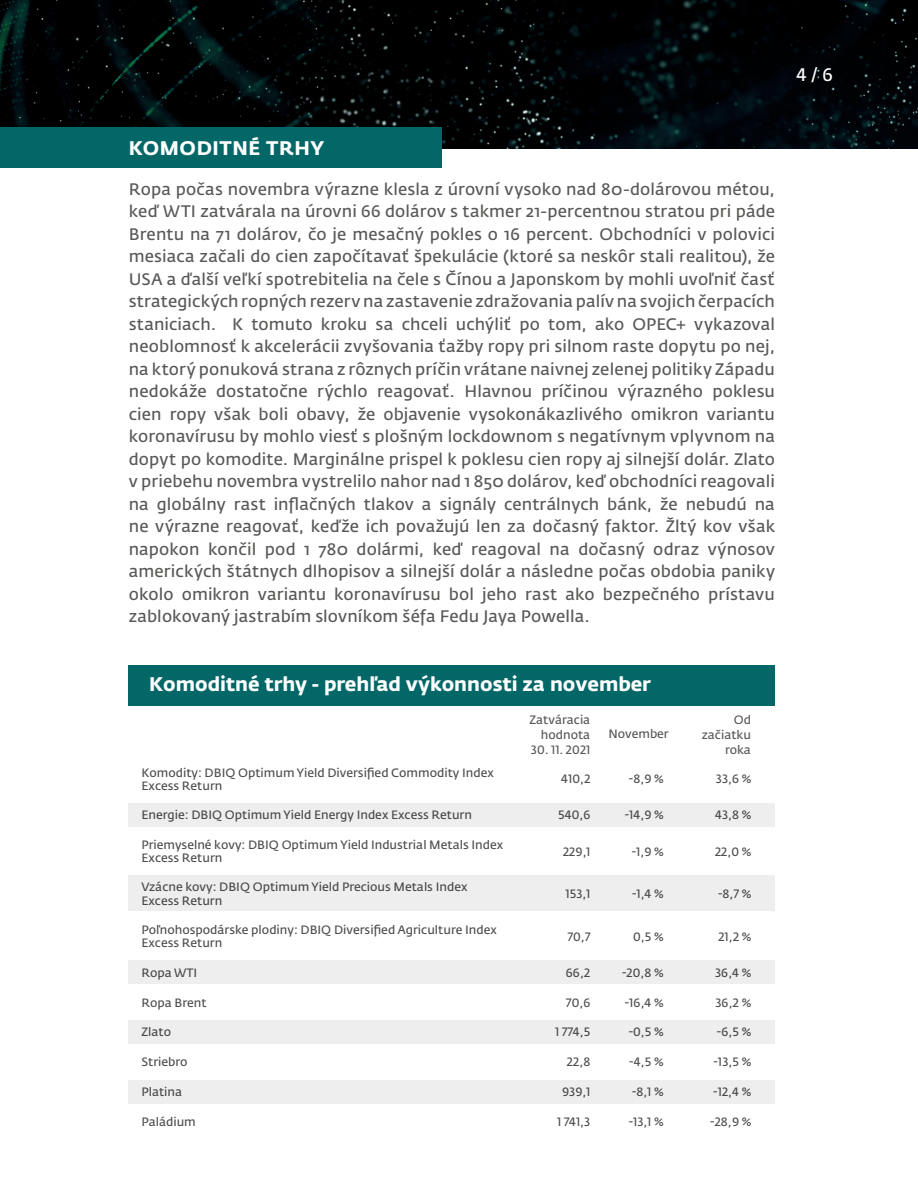
<style>
.page{position:relative;width:918px;height:1188px;background:#fff}
.page>*{position:absolute;margin:0;border:0;box-sizing:border-box;transform-origin:0 0}
.t1{font:700 19.5px "Fedra Sans Std";color:#fff}
.t2{font:700 19.5px "Fedra Sans Std";letter-spacing:.03em;color:#fff}
.t3{font:18px "Fedra Sans Std";color:#fff}
.t4{font:16.5px/22.5px "Fedra Sans Std";letter-spacing:.005em;color:#585857;text-align:justify}
.t5{font:12px/13.5px "Fedra Sans Std";color:#000}
.t6{font:12px/15px "Fedra Sans Std";color:#585857;text-align:right}
</style>
<div class="page">
<img style="left:0;top:0;width:918px;height:149px">
<div style="left:0;top:128px;width:442px;height:40px;background:#036768"></div>
<div style="left:129px;top:665px;width:646px;height:41px;background:#036768"></div>
<div style="left:129px;top:804px;width:646px;height:23px;background:#eee"></div>
<div style="left:129px;top:960px;width:646px;height:23px;background:#eee"></div>
<div style="left:129px;top:1020px;width:646px;height:23px;background:#eee"></div>
<div style="left:129px;top:1080px;width:646px;height:23px;background:#eee"></div>
<div style="left:129px;top:876px;width:646px;height:35px;background:#eee"></div>
<p class="t3" style="left:796px;top:63px;width:38px">4 / 6</p>
<p class="t2" style="left:129px;top:136px;width:197px">KOMODITNÉ TRHY</p>
<p class="t4" style="left:129px;top:178px;width:648px">Ropa počas novembra výrazne klesla z úrovní vysoko nad 80-dolárovou métou, keď WTI zatvárala na úrovni 66 dolárov s takmer 21-percentnou stratou pri páde Brentu na 71 dolárov, čo je mesačný pokles o 16 percent. Obchodníci v polovici mesiaca začali do cien započítavať špekulácie (ktoré sa neskôr stali realitou), že USA a ďalší veľkí spotrebitelia na čele s Čínou a Japonskom by mohli uvoľniť časť strategických ropných rezerv na zastavenie zdražovania palív na svojich čerpacích staniciach. K tomuto kroku sa chceli uchýliť po tom, ako OPEC+ vykazoval neoblomnosť k akcelerácii zvyšovania ťažby ropy pri silnom raste dopytu po nej, na ktorý ponuková strana z rôznych príčin vrátane naivnej zelenej politiky Západu nedokáže dostatočne rýchlo reagovať. Hlavnou príčinou výrazného poklesu cien ropy však boli obavy, že objavenie vysokonákazlivého omikron variantu koronavírusu by mohlo viesť s plošným lockdownom s negatívnym vplyvnom na dopyt po komodite. Marginálne prispel k poklesu cien ropy aj silnejší dolár. Zlato v priebehu novembra vystrelilo nahor nad 1 850 dolárov, keď obchodníci reagovali na globálny rast inflačných tlakov a signály centrálnych bánk, že nebudú na ne výrazne reagovať, keďže ich považujú len za dočasný faktor. Žltý kov však napokon končil pod 1 780 dolármi, keď reagoval na dočasný odraz výnosov amerických štátnych dlhopisov a silnejší dolár a následne počas obdobia paniky okolo omikron variantu koronavírusu bol jeho rast ako bezpečného prístavu zablokovaný jastrabím slovníkom šéfa Fedu Jaya Powella.</p>
<p class="t1" style="left:149px;top:672px;width:503px">Komoditné trhy - prehľad výkonnosti za november</p>
<p class="t6" style="left:608px;top:727px;width:62px">November</p>
<p class="t5" style="left:142px;top:766px;width:354px">Komodity: DBIQ Optimum Yield Diversified Commodity Index<br>Excess Return</p>
<p class="t5" style="left:561px;top:772px;width:31px">410,2</p>
<p class="t5" style="left:629px;top:772px;width:37px">-8,9 %</p>
<p class="t5" style="left:716px;top:772px;width:37px">33,6 %</p>
<p class="t5" style="left:142px;top:808px;width:332px">Energie: DBIQ Optimum Yield Energy Index Excess Return</p>
<p class="t5" style="left:558px;top:808px;width:34px">540,6</p>
<p class="t5" style="left:625px;top:808px;width:41px">-14,9 %</p>
<p class="t5" style="left:715px;top:808px;width:38px">43,8 %</p>
<p class="t5" style="left:141px;top:838px;width:363px">Priemyselné kovy: DBIQ Optimum Yield Industrial Metals Index<br>Excess Return</p>
<p class="t5" style="left:563px;top:845px;width:29px">229,1</p>
<p class="t5" style="left:632px;top:845px;width:33px">-1,9 %</p>
<p class="t5" style="left:715px;top:845px;width:38px">22,0 %</p>
<p class="t5" style="left:141px;top:880px;width:328px">Vzácne kovy: DBIQ Optimum Yield Precious Metals Index<br>Excess Return</p>
<p class="t5" style="left:565px;top:887px;width:26px">153,1</p>
<p class="t5" style="left:632px;top:887px;width:33px">-1,4 %</p>
<p class="t5" style="left:718px;top:887px;width:35px">-8,7 %</p>
<p class="t5" style="left:141px;top:923px;width:357px">Poľnohospodárske plodiny: DBIQ Diversified Agriculture Index<br>Excess Return</p>
<p class="t5" style="left:568px;top:930px;width:24px">70,7</p>
<p class="t5" style="left:633px;top:930px;width:32px">0,5 %</p>
<p class="t5" style="left:719px;top:930px;width:34px">21,2 %</p>
<p class="t5" style="left:141px;top:966px;width:57px">Ropa WTI</p>
<p class="t5" style="left:566px;top:966px;width:26px">66,2</p>
<p class="t5" style="left:622px;top:966px;width:43px">-20,8 %</p>
<p class="t5" style="left:715px;top:966px;width:38px">36,4 %</p>
<p class="t5" style="left:141px;top:996px;width:67px">Ropa Brent</p>
<p class="t5" style="left:566px;top:996px;width:26px">70,6</p>
<p class="t5" style="left:625px;top:996px;width:41px">-16,4 %</p>
<p class="t5" style="left:715px;top:996px;width:38px">36,2 %</p>
<p class="t5" style="left:141px;top:1025px;width:31px">Zlato</p>
<p class="t5" style="left:555px;top:1025px;width:37px">1 774,5</p>
<p class="t5" style="left:629px;top:1025px;width:37px">-0,5 %</p>
<p class="t5" style="left:717px;top:1025px;width:36px">-6,5 %</p>
<p class="t5" style="left:141px;top:1055px;width:48px">Striebro</p>
<p class="t5" style="left:567px;top:1055px;width:25px">22,8</p>
<p class="t5" style="left:629px;top:1055px;width:36px">-4,5 %</p>
<p class="t5" style="left:714px;top:1055px;width:39px">-13,5 %</p>
<p class="t5" style="left:141px;top:1085px;width:42px">Platina</p>
<p class="t5" style="left:562px;top:1085px;width:30px">939,1</p>
<p class="t5" style="left:632px;top:1085px;width:33px">-8,1 %</p>
<p class="t5" style="left:713px;top:1085px;width:40px">-12,4 %</p>
<p class="t5" style="left:141px;top:1115px;width:56px">Paládium</p>
<p class="t5" style="left:557px;top:1115px;width:35px">1 741,3</p>
<p class="t5" style="left:629px;top:1115px;width:37px">-13,1 %</p>
<p class="t5" style="left:710px;top:1115px;width:43px">-28,9 %</p>
<p class="t6" style="left:529px;top:712px;width:62px">Zatváracia hodnota</p>
<p class="t6" style="left:531px;top:742px;width:61px">30. 11. 2021</p>
<p class="t6" style="left:702px;top:712px;width:51px">Od začiatku roka</p>
</div>
